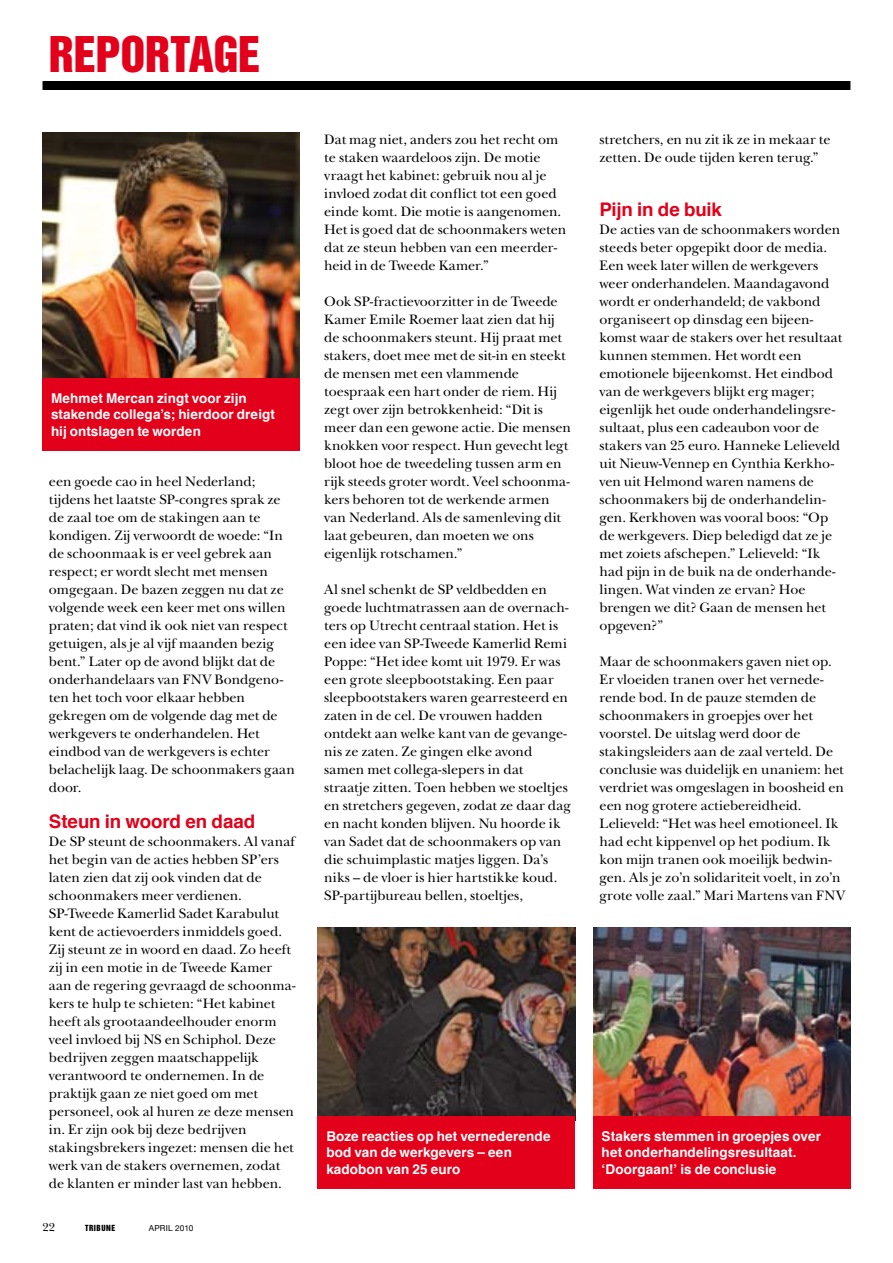
<style>
.page{position:relative;width:893px;height:1263px;background:#fff}
.page>*{position:absolute;margin:0;border:0;box-sizing:border-box;transform-origin:0 0}
.t1{font:45px "Helvetica Inserat LT Std";letter-spacing:-.01em;color:#e2001a}
.t2{font:700 18.75px "Helvetica";letter-spacing:-.005em;color:#e2001a}
.t3{font:14.25px/18px "New Baskerville Std";letter-spacing:-.005em;color:#000}
.t4{font:700 13.5px/16.5px "Helvetica";letter-spacing:.005em;color:#fff}
.t5{font:12px "New Baskerville Std";color:#000}
.t6{font:8.25px "Helvetica Neue";letter-spacing:.02em;color:#000}
.t7{font:7.8px "Helvetica Inserat LT Std";letter-spacing:.07em;color:#000}
</style>
<div class="page">
<div style="left:43px;top:81px;width:807px;height:9px;background:#000"></div>
<img style="left:43px;top:133px;width:257px;height:245px">
<img style="left:593px;top:927px;width:257px;height:189px">
<img style="left:318px;top:927px;width:257px;height:189px">
<div style="left:43px;top:378px;width:257px;height:72px;background:#e2001a"></div>
<div style="left:318px;top:1116px;width:257px;height:72px;background:#e2001a"></div>
<div style="left:593px;top:1116px;width:257px;height:72px;background:#e2001a"></div>
<h1 class="t1" style="left:49px;top:27px;width:213px">REpoRTagE</h1>
<p class="t4" style="left:51px;top:390px;width:225px">Mehmet Mercan zingt voor zijn stakende collega’s; hierdoor dreigt hij ontslagen te worden</p>
<p class="t3" style="left:49px;top:472px;width:247px">een goede cao in heel Nederland; tijdens het laatste SP-congres sprak ze de zaal toe om de stakingen aan te kondigen. Zij verwoordt de woede: “In de schoonmaak is er veel gebrek aan respect; er wordt slecht met mensen omgegaan. De bazen zeggen nu dat ze volgende week een keer met ons willen praten; dat vind ik ook niet van respect getuigen, als je al vijf maanden bezig bent.” Later op de avond blijkt dat de onderhandelaars van FNV Bondgeno&shy;ten het toch voor elkaar hebben gekregen om de volgende dag met de werkgevers te onderhandelen. Het eindbod van de werkgevers is echter belachelijk laag. De schoonmakers gaan door.</p>
<h2 class="t2" style="left:49px;top:806px;width:208px">Steun in woord en daad</h2>
<p class="t3" style="left:49px;top:832px;width:248px">De SP steunt de schoonmakers. Al vanaf het begin van de acties hebben SP’ers laten zien dat zij ook vinden dat de schoonmakers meer verdienen.<br>SP-Tweede Kamerlid Sadet Karabulut kent de actievoerders inmiddels goed.<br>Zij steunt ze in woord en daad. Zo heeft zij in een motie in de Tweede Kamer aan de regering gevraagd de schoonma&shy;kers te hulp te schieten: “Het kabinet heeft als grootaandeelhouder enorm veel invloed bij NS en Schiphol. Deze bedrijven zeggen maatschappelijk verantwoord te ondernemen. In de praktijk gaan ze niet goed om met personeel, ook al huren ze deze mensen in. Er zijn ook bij deze bedrijven stakingsbrekers ingezet: mensen die het werk van de stakers overnemen, zodat de klanten er minder last van hebben.</p>
<p class="t5" style="left:43px;top:1220px;width:14px">22</p>
<p class="t7" style="left:85px;top:1223px;width:32px">TRIBUNE</p>
<p class="t6" style="left:149px;top:1223px;width:46px">april 2010</p>
<p class="t3" style="left:324px;top:130px;width:244px">Dat mag niet, anders zou het recht om te staken waardeloos zijn. De motie vraagt het kabinet: gebruik nou al je invloed zodat dit conflict tot een goed einde komt. Die motie is aangenomen.<br>Het is goed dat de schoonmakers weten dat ze steun hebben van een meerder&shy;heid in de Tweede Kamer.”</p>
<p class="t3" style="left:324px;top:292px;width:248px">Ook SP-fractievoorzitter in de Tweede Kamer Emile Roemer laat zien dat hij de schoonmakers steunt. Hij praat met stakers, doet mee met de sit-in en steekt de mensen met een vlammende toespraak een hart onder de riem. Hij zegt over zijn betrokkenheid: “Dit is meer dan een gewone actie. Die mensen knokken voor respect. Hun gevecht legt bloot hoe de tweedeling tussen arm en rijk steeds groter wordt. Veel schoonma&shy;kers behoren tot de werkende armen van Nederland. Als de samenleving dit laat gebeuren, dan moeten we ons eigenlijk rotschamen.”</p>
<p class="t3" style="left:324px;top:580px;width:248px">Al snel schenkt de SP veldbedden en goede luchtmatrassen aan de overnach&shy;ters op Utrecht centraal station. Het is een idee van SP-Tweede Kamerlid Remi Poppe: “Het idee komt uit 1979. Er was een grote sleepbootstaking. Een paar sleepbootstakers waren gearresteerd en zaten in de cel. De vrouwen hadden ontdekt aan welke kant van de gevange&shy;nis ze zaten. Ze gingen elke avond samen met collega-slepers in dat straatje zitten. Toen hebben we stoeltjes en stretchers gegeven, zodat ze daar dag en nacht konden blijven. Nu hoorde ik van Sadet dat de schoonmakers op van die schuimplastic matjes liggen. Da’s niks – de vloer is hier hartstikke koud.<br>SP-partijbureau bellen, stoeltjes,</p>
<p class="t3" style="left:599px;top:130px;width:233px">stretchers, en nu zit ik ze in mekaar te zetten. De oude tijden keren terug.”</p>
<h2 class="t2" style="left:599px;top:194px;width:124px">Pijn in de buik</h2>
<p class="t3" style="left:599px;top:220px;width:244px">De acties van de schoonmakers worden steeds beter opgepikt door de media.<br>Een week later willen de werkgevers weer onderhandelen. Maandagavond wordt er onderhandeld; de vakbond organiseert op dinsdag een bijeen&shy;komst waar de stakers over het resultaat kunnen stemmen. Het wordt een emotionele bijeenkomst. Het eindbod van de werkgevers blijkt erg mager; eigenlijk het oude onderhandelingsre&shy;sultaat, plus een cadeaubon voor de stakers van 25 euro. Hanneke Lelieveld uit Nieuw-Vennep en Cynthia Kerkho&shy;ven uit Helmond waren namens de schoonmakers bij de onderhandelin&shy;gen. Kerkhoven was vooral boos: “Op de werkgevers. Diep beledigd dat ze je met zoiets afschepen.” Lelieveld: “Ik had pijn in de buik na de onderhande&shy;lingen. Wat vinden ze ervan? Hoe brengen we dit? Gaan de mensen het opgeven?”</p>
<p class="t3" style="left:599px;top:652px;width:247px">Maar de schoonmakers gaven niet op.<br>Er vloeiden tranen over het vernede&shy;rende bod. In de pauze stemden de schoonmakers in groepjes over het voorstel. De uitslag werd door de stakingsleiders aan de zaal verteld. De conclusie was duidelijk en unaniem: het verdriet was omgeslagen in boosheid en een nog grotere actiebereidheid.<br>Lelieveld: “Het was heel emotioneel. Ik had echt kippenvel op het podium. Ik kon mijn tranen ook moeilijk bedwin&shy;gen. Als je zo’n solidariteit voelt, in zo’n grote volle zaal.” Mari Martens van FNV</p>
<p class="t4" style="left:326px;top:1128px;width:226px">Boze reacties op het vernederende bod van de werkgevers – een kadobon van 25 euro</p>
<p class="t4" style="left:602px;top:1128px;width:221px">Stakers stemmen in groepjes over het onderhandelingsresultaat. ‘Doorgaan!’ is de conclusie</p>
</div>
